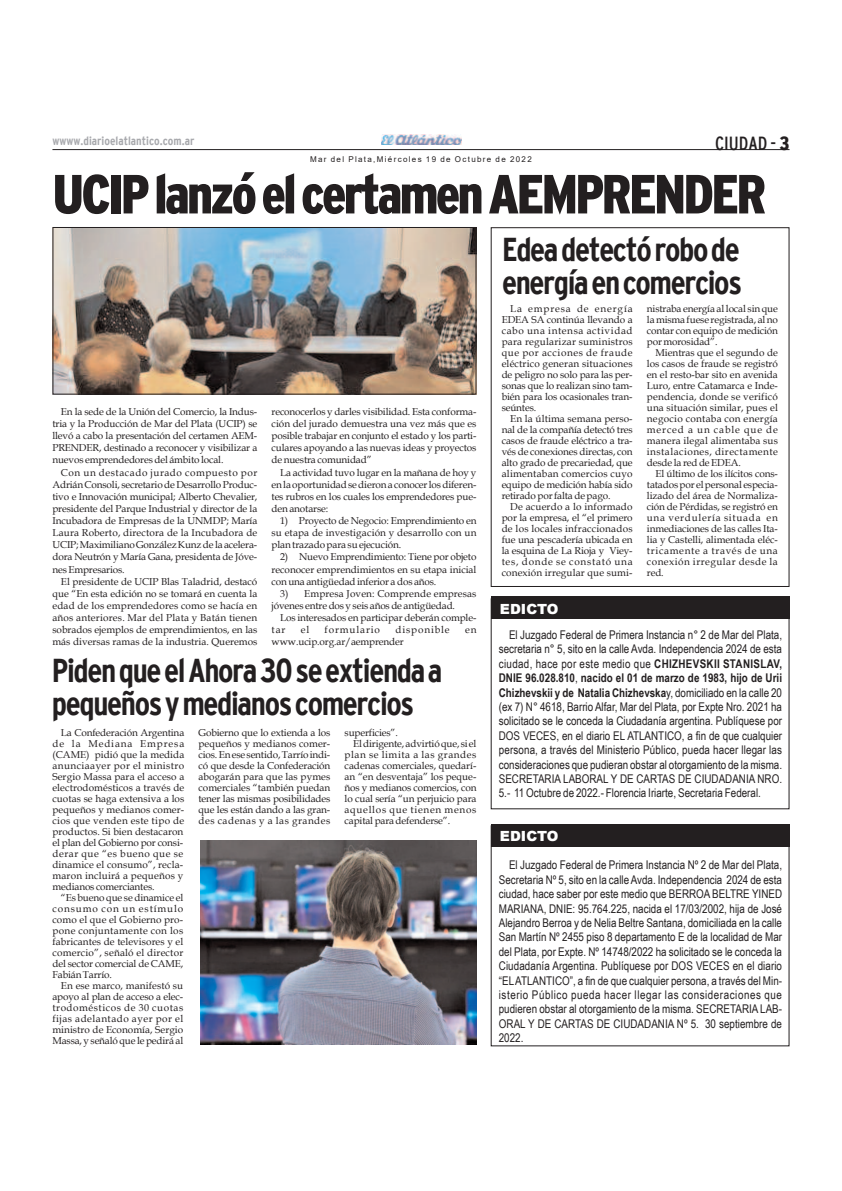
<style>
.page{position:relative;width:842px;height:1191px;background:#fff}
.page>*{position:absolute;margin:0;border:0;box-sizing:border-box;transform-origin:0 0}
.t1{font:900 condensed 55px "Interstate";letter-spacing:-.05em;color:#231f20}
.t2{font:700 condensed 33px/33px "Interstate";letter-spacing:-.04em;color:#231f20}
.t3{font:condensed 19px "Interstate";color:#231f20}
.t4{font:900 14px "Arial";color:#fff}
.t5{font:12px/14.4px "Arial Narrow";color:#231f20;text-align:justify}
.t6{font:700 condensed 12px "Interstate";color:#a8a9ad}
.t7{font:10px/11px "Book Antiqua";letter-spacing:-.015em;color:#231f20;text-align:justify}
.t8{font:10px "Book Antiqua";letter-spacing:.055em;color:#231f20}
.t9{font:10px "Book Antiqua";letter-spacing:.07em;color:#231f20}
.t10{font:10px "Book Antiqua";letter-spacing:.085em;color:#231f20}
.t11{font:8px "Arial";letter-spacing:.165em;color:#231f20}
.s1{font-weight:900}
.s2{font-weight:700}
</style>
<div class="page">
<hr style="left:52px;top:149px;width:737px;height:1px;background:#231f20">
<img style="left:381px;top:135px;width:80px;height:9px">
<img style="left:54px;top:229px;width:420px;height:163px">
<div style="left:52px;top:227px;width:424px;height:167px;border:1px solid #231f20"></div>
<div style="left:491px;top:824px;width:298px;height:23px;background:#231f20"></div>
<img style="left:200px;top:840px;width:276px;height:204px">
<div style="left:491px;top:227px;width:298px;height:360px;border:1px solid #231f20"></div>
<div style="left:491px;top:596px;width:298px;height:23px;background:#231f20"></div>
<p class="t6" style="left:52px;top:134px;width:143px">wwww.diarioelatlantico.com.ar</p>
<h3 class="t3" style="left:715px;top:133px;width:76px">CIUDAD - <span class="s1">3</span></h3>
<h1 class="t1" style="left:52px;top:164px;width:716px">UCIPlanzóelcertamenAEMPRENDER</h1>
<p class="t11" style="left:310px;top:155px;width:223px">Mar del Plata,Miércoles 19 de Octubre de 2022</p>
<p class="t7" style="left:52px;top:406px;width:206px;line-height:12.1px;text-indent:9px">En la sede de la Unión del Comercio, la Indus&shy;tria y la Producción de Mar del Plata (UCIP) se llevó a cabo la presentación del certamen AEM-PRENDER, destinado a reconocer y visibilizar a nuevos emprendedores del ámbito local.</p>
<p class="t7" style="left:52px;top:466px;width:206px;line-height:12.1px;text-indent:9px">Con un destacado jurado compuesto por AdriánConsoli, secretariodeDesarrolloProduc&shy;tivo e Innovación municipal; Alberto Chevalier, presidente del Parque Industrial y director de la Incubadora de Empresas de la UNMDP; María Laura Roberto, directora de la Incubadora de UCIP;MaximilianoGonzálezKunzde la acelera&shy;dora Neutrón y María Gana, presidenta de Jóve&shy;nes Empresarios.</p>
<p class="t7" style="left:52px;top:575px;width:206px;line-height:12.1px;text-indent:9px">El presidente de UCIP Blas Taladrid, destacó que “En esta edición no se tomará en cuenta la edad de los emprendedores como se hacía en años anteriores. Mar del Plata y Batán tienen sobrados ejemplos de emprendimientos, en las más diversas ramas de la industria. Queremos</p>
<p class="t7" style="left:272px;top:406px;width:206px;line-height:12.1px">reconocerlos y darles visibilidad. Esta conforma&shy;ción del jurado demuestra una vez más que es posible trabajar en conjunto el estado y los parti&shy;culares apoyando a las nuevas ideas y proyectos de nuestra comunidad”</p>
<p class="t7" style="left:272px;top:466px;width:206px;line-height:12.1px;text-indent:9px">La actividad tuvo lugar en la mañana de hoy y enlaoportunidadsedierona conocerlosdiferen&shy;tes rubros en los cuales los emprendedores pue&shy;den anotarse:</p>
<p class="t7" style="left:272px;top:515px;width:206px;line-height:12.1px;text-indent:9px">1) Proyecto de Negocio: Emprendimiento en su etapa de investigación y desarrollo con un plan trazado para su ejecución.</p>
<p class="t7" style="left:272px;top:551px;width:206px;line-height:12.1px;text-indent:9px">2) Nuevo Emprendimiento: Tiene por objeto reconocer emprendimientos en su etapa inicial con una antigüedad inferior a dos años.</p>
<p class="t7" style="left:272px;top:587px;width:206px;line-height:12.1px;text-indent:9px">3) Empresa Joven: Comprende empresas jóvenes entre dos y seis años de antigüedad.</p>
<p class="t7" style="left:272px;top:611px;width:206px;line-height:12.1px;text-indent:9px">Los interesados en participar deberán comple&shy;tar</p>
<p class="t7" style="left:301px;top:624px;width:10px">el</p>
<p class="t10" style="left:325px;top:624px;width:57px">formulario</p>
<p class="t10" style="left:395px;top:624px;width:56px">disponible</p>
<p class="t7" style="left:465px;top:624px;width:13px">en</p>
<p class="t7" style="left:272px;top:636px;width:134px">www.ucip.org.ar/aemprender</p>
<h2 class="t2" style="left:52px;top:654px;width:392px">PidenqueelAhora30seextiendaa pequeñosymedianoscomercios</h2>
<p class="t7" style="left:52px;top:727px;width:133px;text-indent:9px">La Confederación Argentina de la Mediana Empresa (CAME) pidió que la medida anunciaayer por el ministro Sergio Massa para el acceso a electrodomésticos a través de cuotas se haga extensiva a los pequeños y medianos comer&shy;cios que venden este tipo de productos. Si bien destacaron el plan del Gobierno por consi&shy;derar que “es bueno que se dinamice el consumo”, recla&shy;maron incluirá a pequeños y medianos comerciantes.</p>
<p class="t7" style="left:52px;top:892px;width:132px;text-indent:9px">“Es bueno que se dinamice el consumo con un estímulo como el que el Gobierno pro&shy;pone conjuntamente con los fabricantes de televisores y el comercio”, señaló el director del sector comercial de CAME, Fabián Tarrío.</p>
<p class="t7" style="left:52px;top:980px;width:132px;text-indent:9px">En ese marco, manifestó su apoyo al plan de acceso a elec&shy;trodomésticos de 30 cuotas fijas adelantado ayer por el ministro de Economía, Sergio Massa, y señaló que le pedirá al</p>
<p class="t7" style="left:198px;top:727px;width:133px">Gobierno que lo extienda a los pequeños y medianos comer&shy;cios.Enese sentido,Tarríoindi&shy;có que desde la Confederación abogarán para que las pymes comerciales “también puedan tener las mismas posibilidades que les están dando a las gran&shy;des cadenas y a las grandes</p>
<p class="t7" style="left:345px;top:727px;width:55px">superficies”.</p>
<p class="t7" style="left:353px;top:738px;width:125px">Eldirigente,advirtióque, si el</p>
<p class="t8" style="left:345px;top:748px;width:133px">plan se limita a las grandes</p>
<p class="t7" style="left:345px;top:760px;width:133px">cadenas comerciales, quedarí-</p>
<p class="t7" style="left:345px;top:771px;width:133px">an “en desventaja” los peque-</p>
<p class="t7" style="left:345px;top:782px;width:133px">ños y medianos comercios, con</p>
<p class="t7" style="left:345px;top:793px;width:133px">lo cual sería “un perjuicio para</p>
<p class="t9" style="left:345px;top:803px;width:133px">aquellos que tienen menos</p>
<p class="t7" style="left:345px;top:815px;width:107px">capital para defenderse”.</p>
<h2 class="t2" style="left:502px;top:232px;width:241px">Edeadetectórobode energíaencomercios</h2>
<p class="t7" style="left:502px;top:303px;width:133px;text-indent:9px">La empresa de energía EDEA SA continúa llevando a cabo una intensa actividad para regularizar suministros que por acciones de fraude eléctrico generan situaciones de peligro no solo para las per&shy;sonas que lo realizan sino tam&shy;bién para los ocasionales tran&shy;seúntes.</p>
<p class="t7" style="left:502px;top:413px;width:133px;text-indent:9px">En la última semana perso&shy;nal de la compañía detectó tres casos de fraude eléctrico a tra&shy;vés de conexiones directas, con alto grado de precariedad, que alimentaban comercios cuyo equipo de medición había sido retirado por falta de pago.</p>
<p class="t7" style="left:502px;top:501px;width:133px;text-indent:9px">De acuerdo a lo informado por la empresa, el “el primero de los locales infraccionados fue una pescadería ubicada en la esquina de La Rioja y Viey&shy;tes, donde se constató una conexión irregular que sumi-</p>
<h3 class="t4" style="left:500px;top:598px;width:60px">EDICTO</h3>
<p class="t7" style="left:647px;top:303px;width:133px">nistraba energía al local sin que lamisma fuese registrada, alno contar con equipo de medición por morosidad”.</p>
<p class="t7" style="left:647px;top:347px;width:133px;text-indent:9px">Mientras que el segundo de los casos de fraude se registró en el resto-bar sito en avenida Luro, entre Catamarca e Inde&shy;pendencia, donde se verificó una situación similar, pues el negocio contaba con energía merced a un cable que de manera ilegal alimentaba sus instalaciones, directamente desde la red de EDEA.</p>
<p class="t7" style="left:647px;top:468px;width:133px;text-indent:9px">El último de los ilícitos cons&shy;tatadospor elpersonal especia&shy;lizado del área de Normaliza&shy;ción de Pérdidas, se registró en una verdulería situada en inmediaciones de las calles Ita&shy;lia y Castelli, alimentada eléc&shy;tricamente a través de una conexión irregular desde la red.</p>
<p class="t5" style="left:499px;top:627px;width:285px;text-indent:10px">El Juzgado Federal de Primera Instancia n° 2 de Mar del Plata, secretaria n° 5, sito en la calle Avda. Independencia 2024 de esta ciudad, hace por este medio que <span class="s2">CHIZHEVSKII STANISLAV, DNIE 96.028.810</span>, <span class="s2">nacido el 01 de marzo de 1983, hijo de Urii Chizhevskii y de Natalia Chizhevska</span>y, domiciliado en la calle 20 (ex 7) N° 4618, Barrio Alfar, Mar del Plata, por Expte Nro. 2021 ha solicitado se le conceda la Ciudadanía argentina. Publíquese por DOS VECES, en el diario EL ATLANTICO, a fin de que cualquier persona, a través del Ministerio Público, pueda hacer llegar las consideraciones que pudieran obstar al otorgamiento de lamisma.<br>SECRETARIA LABORAL Y DE CARTAS DE CIUDADANIA NRO.<br>5.- 11 Octubre de 2022.- Florencia Iriarte, Secretaria Federal.</p>
<h3 class="t4" style="left:500px;top:825px;width:60px">EDICTO</h3>
<p class="t5" style="left:499px;top:857px;width:285px;text-indent:10px">El Juzgado Federal de Primera Instancia Nº 2 de Mar del Plata, Secretaria Nº 5, sito en la calleAvda. Independencia 2024 de esta ciudad, hace saber por este medio que BERROA BELTRE YINED MARIANA, DNIE: 95.764.225, nacida el 17/03/2002, hija de José Alejandro Berroa y de Nelia Beltre Santana, domiciliada en la calle San Martín Nº 2455 piso 8 departamento E de la localidad de Mar del Plata, por Expte. Nº 14748/2022 ha solicitado se le conceda la Ciudadanía Argentina. Publíquese por DOS VECES en el diario “ELATLANTICO”, a fin de que cualquier persona, a través del Min&shy;isterio Público pueda hacer llegar las consideraciones que pudieren obstar al otorgamiento de la misma. SECRETARIA LAB-ORAL Y DE CARTAS DE CIUDADANIA Nº 5. 30 septiembre de 2022.</p>
</div>
